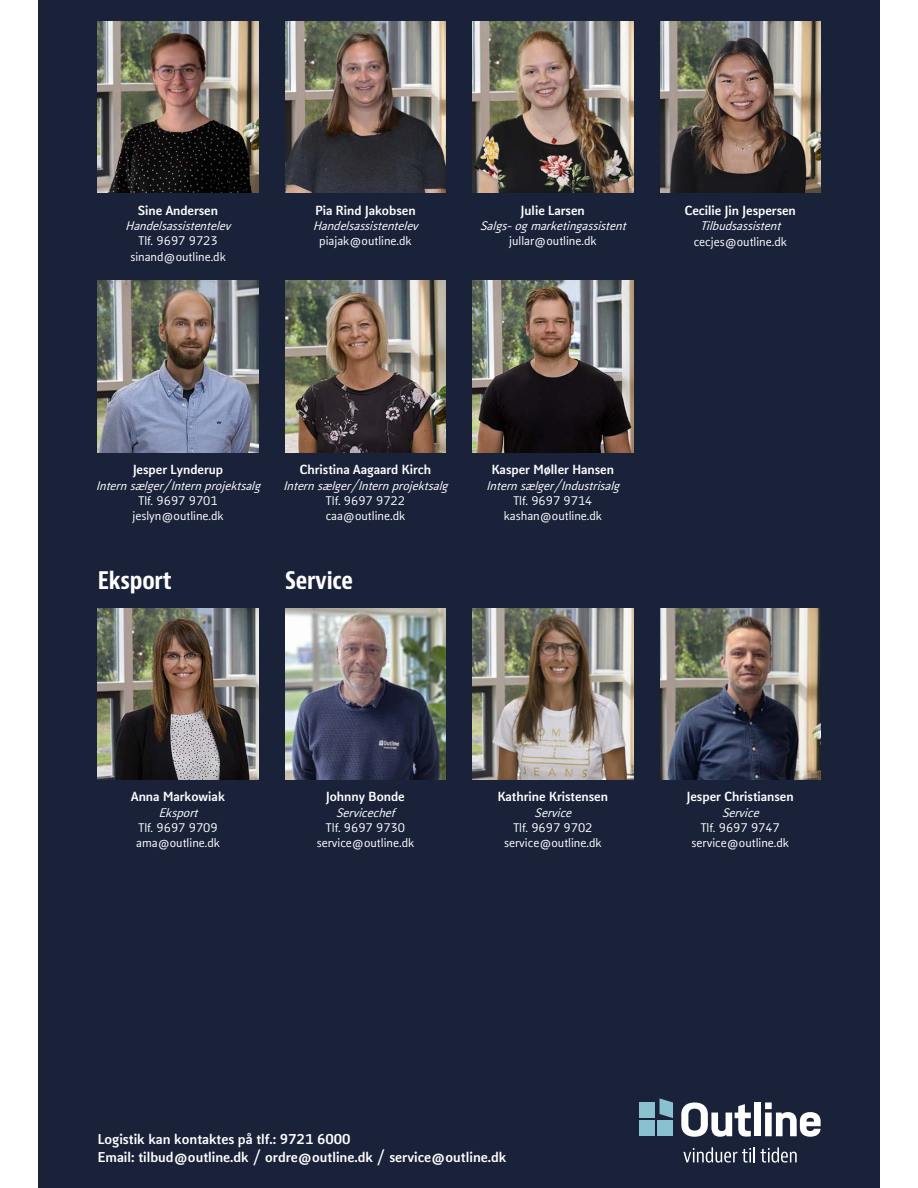
<style>
.page{position:relative;width:918px;height:1188px;background:#fff}
.page>*{position:absolute;margin:0;border:0;box-sizing:border-box;transform-origin:0 0}
.t1{font:700 condensed 23.7px "Bernino Sans";letter-spacing:-.01em;color:#fff}
.t2{font:800 13.5px/18px "Kofi Pure Sans";color:#fff}
.t3{font:800 12.45px "Kofi Pure Sans";color:#fff}
.t4{font:500 11.85px/15.3px "Kofi Pure Sans";color:#fff;text-align:center}
.t5{font:italic 500 11.85px "Kofi Pure Sans";color:#fff}
</style>
<div class="page">
<div style="left:38px;top:0;width:842px;height:1188px;background:#1a223a"></div>
<img style="left:98px;top:281px;width:160px;height:171px">
<img style="left:98px;top:21px;width:160px;height:172px">
<img style="left:98px;top:608px;width:160px;height:171px">
<img style="left:285px;top:608px;width:161px;height:171px">
<img style="left:473px;top:608px;width:160px;height:171px">
<img style="left:660px;top:608px;width:161px;height:171px">
<img style="left:285px;top:281px;width:161px;height:171px">
<img style="left:473px;top:281px;width:160px;height:171px">
<img style="left:285px;top:21px;width:161px;height:172px">
<img style="left:473px;top:21px;width:160px;height:172px">
<svg style="left:683px;top:1147px;width:72px;height:16px"></svg>
<svg style="left:761px;top:1147px;width:36px;height:16px"></svg>
<div style="left:754px;top:1103px;width:7px;height:33px;background:#fff"></div>
<div style="left:639px;top:1103px;width:16px;height:15px;background:#89c1d0"></div>
<div style="left:657px;top:1121px;width:16px;height:15px;background:#89c1d0"></div>
<div style="left:639px;top:1121px;width:16px;height:15px;background:#89c1d0"></div>
<svg style="left:660px;top:1098px;width:13px;height:20px"></svg>
<svg style="left:681px;top:1103px;width:70px;height:34px"></svg>
<svg style="left:765px;top:1103px;width:56px;height:34px"></svg>
<img style="left:660px;top:21px;width:161px;height:172px">
<p class="t3" style="left:138px;top:201px;width:82px">Sine Andersen</p>
<p class="t5" style="left:126px;top:218px;width:111px">Handelsassistentelev</p>
<p class="t4" style="left:130px;top:234px;width:97px">Tlf. 9697 9723 sinand@outline.dk</p>
<p class="t3" style="left:315px;top:201px;width:102px">Pia Rind Jakobsen</p>
<p class="t5" style="left:313px;top:218px;width:111px">Handelsassistentelev</p>
<p class="t4" style="left:319px;top:234px;width:94px">piajak@outline.dk</p>
<p class="t3" style="left:521px;top:202px;width:65px">Julie Larsen</p>
<p class="t5" style="left:480px;top:218px;width:151px">Salgs-ogmarketingassistent</p>
<p class="t4" style="left:509px;top:234px;width:89px">jullar@outline.dk</p>
<p class="t3" style="left:685px;top:202px;width:113px">Cecilie Jin Jespersen</p>
<p class="t5" style="left:700px;top:218px;width:86px">Tilbudsassistent</p>
<p class="t4" style="left:694px;top:234px;width:95px">cecjes@outline.dk</p>
<p class="t3" style="left:133px;top:461px;width:92px">Jesper Lynderup</p>
<p class="t5" style="left:96px;top:477px;width:170px">Internsælger/Internprojektsalg</p>
<p class="t4" style="left:132px;top:493px;width:93px">Tlf. 9697 9701 jeslyn@outline.dk</p>
<p class="t3" style="left:300px;top:461px;width:133px">Christina Aagaard Kirch</p>
<p class="t5" style="left:284px;top:477px;width:170px">Internsælger/Internprojektsalg</p>
<p class="t4" style="left:326px;top:493px;width:81px;text-align:left">Tlf. 9697 9722 caa@outline.dk</p>
<h1 class="t1" style="left:98px;top:566px;width:75px">Eksport</h1>
<h1 class="t1" style="left:285px;top:566px;width:69px">Service</h1>
<p class="t3" style="left:492px;top:461px;width:124px">Kasper Møller Hansen</p>
<p class="t5" style="left:487px;top:478px;width:138px">Internsælger/Industrisalg</p>
<p class="t4" style="left:504px;top:493px;width:100px">Tlf. 9697 9714 kashan@outline.dk</p>
<p class="t3" style="left:131px;top:788px;width:95px">Anna Markowiak</p>
<p class="t5" style="left:159px;top:805px;width:45px">Eksport</p>
<p class="t4" style="left:136px;top:820px;width:85px;text-align:left">Tlf. 9697 9709 ama@outline.dk</p>
<p class="t3" style="left:326px;top:788px;width:80px">Johnny Bonde</p>
<p class="t5" style="left:336px;top:805px;width:64px">Servicechef</p>
<p class="t4" style="left:317px;top:820px;width:99px">Tlf. 9697 9730 service@outline.dk</p>
<p class="t3" style="left:498px;top:788px;width:112px">Kathrine Kristensen</p>
<p class="t5" style="left:535px;top:805px;width:42px">Service</p>
<p class="t4" style="left:504px;top:820px;width:99px">Tlf. 9697 9702 service@outline.dk</p>
<p class="t3" style="left:687px;top:788px;width:108px">Jesper Christiansen</p>
<p class="t5" style="left:722px;top:805px;width:42px">Service</p>
<p class="t4" style="left:692px;top:820px;width:99px">Tlf. 9697 9747 service@outline.dk</p>
<p class="t2" style="left:98px;top:1130px;width:410px">Logistik kan kontaktes på tlf.: 9721 6000<br>Email: tilbud@outline.dk / ordre@outline.dk / service@outline.dk</p>
</div>
